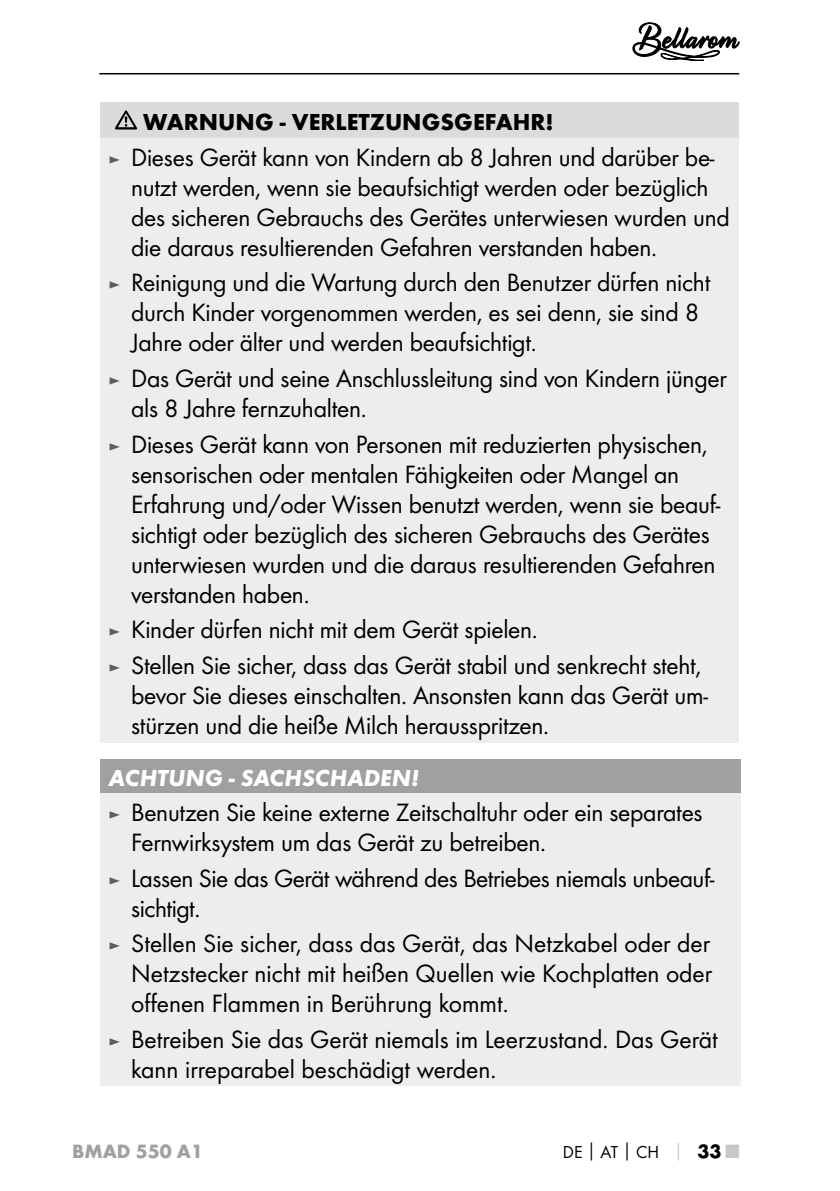
<style>
.page{position:relative;width:840px;height:1191px;background:#fff}
.page>*{position:absolute;margin:0;border:0;box-sizing:border-box;transform-origin:0 0}
.t1{font:26px/30px "Futura Boo";letter-spacing:-.01em;color:#000}
.t2{font:700 24px "Futura";color:#000}
.t3{font:italic 700 24px "Futura";color:#fff}
.t4{font:700 20px "Futura";color:#a0a0a0}
.t5{font:18px "Futura Boo";color:#000}
.s1{font-size:18px;color:#5e5e5e}
.s2{font-family:"Futura";font-weight:700}
.s3{font-family:"Futura";font-weight:700;color:#c8c8c8}
.s4{font-family:"Futura";font-weight:700;font-size:20px}
.s5{font-family:"Futura";font-weight:700;font-size:20px;color:#c8c8c8}
</style>
<div class="page">
<hr style="left:99px;top:73px;width:639px;height:1px;background:#000">
<svg style="left:632px;top:23px;width:106px;height:38px"></svg>
<div style="left:100px;top:102px;width:638px;height:36px;background:#dbdbdb"></div>
<div style="left:100px;top:138px;width:638px;height:604px;background:#ededed"></div>
<svg style="left:115px;top:110px;width:22px;height:19px"></svg>
<div style="left:100px;top:758px;width:640px;height:35px;background:#a0a0a0"></div>
<div style="left:100px;top:793px;width:640px;height:293px;background:#ededed"></div>
<p class="t2" style="left:143px;top:107px;width:412px">WARNUNG - VERLETZUNGSGEFAHR!</p>
<p class="t1" style="left:131px;top:142px;width:600px;text-indent:-23px"><span class="s1">►</span> Dieses Gerät kann von Kindern ab 8 Jahren und darüber be&shy;nutzt werden, wenn sie beaufsichtigt werden oder bezüglich des sicheren Gebrauchs des Gerätes unterwiesen wurden und die daraus resultierenden Gefahren verstanden haben.</p>
<p class="t1" style="left:131px;top:267px;width:580px;text-indent:-23px"><span class="s1">►</span> Reinigung und die Wartung durch den Benutzer dürfen nicht durch Kinder vorgenommen werden, es sei denn, sie sind 8<br>Jahre oder älter und werden beaufsichtigt.</p>
<p class="t1" style="left:131px;top:363px;width:596px;text-indent:-23px"><span class="s1">►</span> Das Gerät und seine Anschlussleitung sind von Kindern jünger als 8 Jahre fernzuhalten.</p>
<p class="t1" style="left:131px;top:429px;width:590px;text-indent:-23px"><span class="s1">►</span> Dieses Gerät kann von Personen mit reduzierten physischen, sensorischen oder mentalen Fähigkeiten oder Mangel an Erfahrung und/oder Wissen benutzt werden, wenn sie beauf&shy;sichtigt oder bezüglich des sicheren Gebrauchs des Gerätes unterwiesen wurden und die daraus resultierenden Gefahren verstanden haben.</p>
<p class="t1" style="left:108px;top:611px;width:594px;line-height:35.6px"><span class="s1">►</span> Kinder dürfen nicht mit dem Gerät spielen.<br><span class="s1">►</span> Stellen Sie sicher, dass das Gerät stabil und senkrecht steht,</p>
<p class="t1" style="left:131px;top:680px;width:578px">bevor Sie dieses einschalten. Ansonsten kann das Gerät um&shy;stürzen und die heiße Milch herausspritzen.</p>
<p class="t3" style="left:108px;top:762px;width:312px">ACHTUNG - SACHSCHADEN!</p>
<p class="t1" style="left:131px;top:797px;width:572px;text-indent:-23px"><span class="s1">►</span> Benutzen Sie keine externe Zeitschaltuhr oder ein separates<br>Fernwirksystem um das Gerät zu betreiben.</p>
<p class="t1" style="left:131px;top:863px;width:584px;text-indent:-23px"><span class="s1">►</span> Lassen Sie das Gerät während des Betriebes niemals unbeauf&shy;sichtigt.</p>
<p class="t1" style="left:131px;top:928px;width:582px;text-align:justify;text-indent:-23px"><span class="s1">►</span> Stellen Sie sicher, dass das Gerät, das Netzkabel oder der Netzstecker nicht mit heißen Quellen wie Kochplatten oder offenen Flammen in Berührung kommt.</p>
<p class="t1" style="left:131px;top:1024px;width:587px;text-indent:-23px"><span class="s1">►</span> Betreiben Sie das Gerät niemals im Leerzustand. Das Gerät kann irreparabel beschädigt werden.</p>
<p class="t4" style="left:72px;top:1139px;width:132px">BMAD 550 A1</p>
<p class="t5" style="left:562px;top:1141px;width:178px">DE<span class="s2">│</span>AT<span class="s2">│</span>CH <span class="s3">│</span> <span class="s4">33</span> <span class="s5">■</span></p>
</div>
